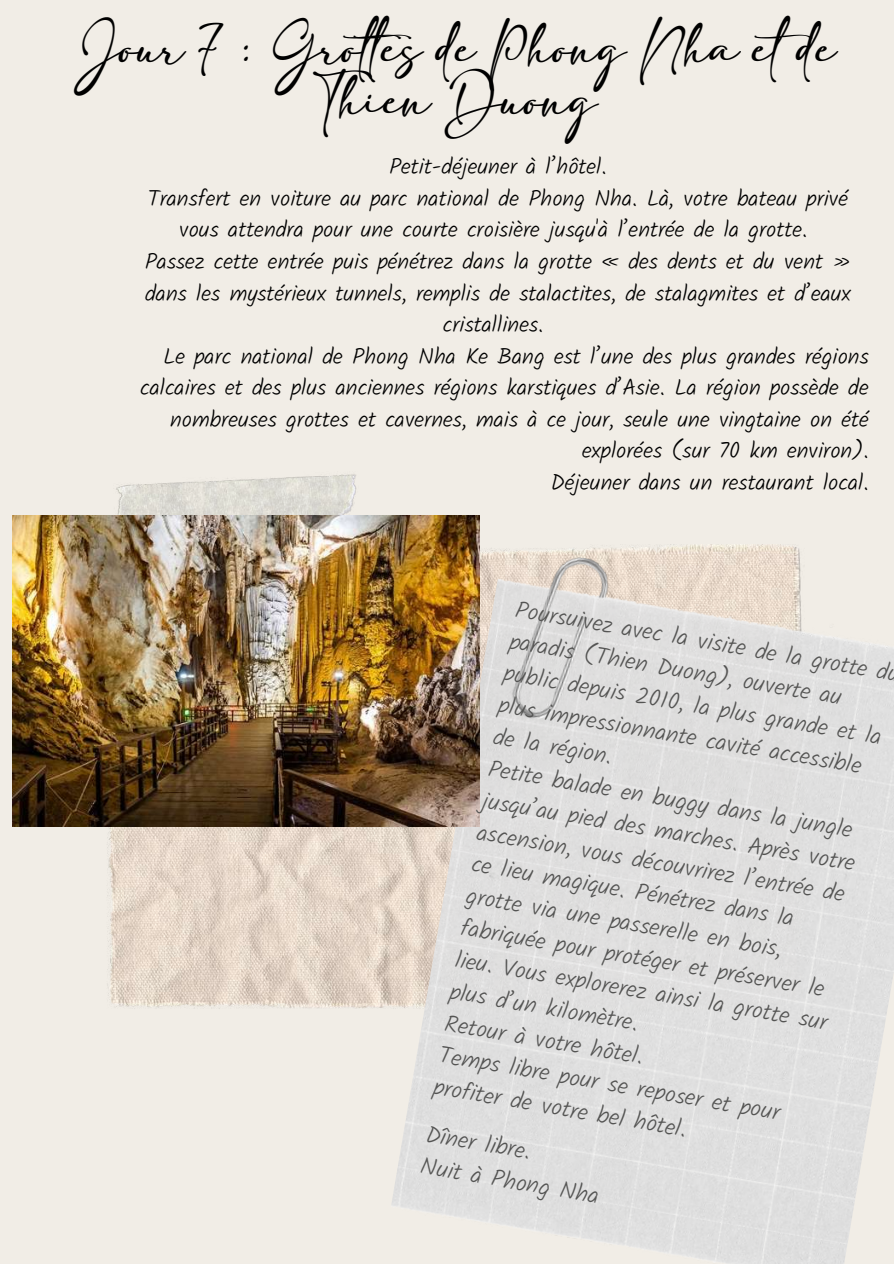
<style>
.page{position:relative;width:894px;height:1264px;background:#fff}
.page>*{position:absolute;margin:0;border:0;box-sizing:border-box;transform-origin:0 0}
.t1{font:37.5px/51.8px "adelia";color:#000;text-align:center}
.t2{font:300 23.7px/32.2px "Kalam";color:#545453}
.t3{font:300 22.65px "Kalam";color:#000}
</style>
<div class="page">
<div style="left:0;top:0;width:893px;height:1263px;background:#f1ede6"></div>
<img style="left:47px;top:826px;width:343px;height:183px">
<img style="left:390px;top:544px;width:503px;height:719px">
<img style="left:116px;top:474px;width:241px;height:41px">
<img style="left:13px;top:515px;width:466px;height:311px">
<h1 class="t1" style="left:74px;top:28px;width:763px">Jour 7 : Grotes de Phong Nha etde<br>Thien Duong</h1>
<p class="t3" style="left:389px;top:153px;width:219px">Petit-déjeuner à l’hôtel.</p>
<p class="t3" style="left:148px;top:185px;width:701px">Transfert en voiture au parc national de Phong Nha. Là, votre bateau privé</p>
<p class="t3" style="left:179px;top:216px;width:629px">vous attendra pour une courte croisière jusqu'à l’entrée de la grotte.</p>
<p class="t3" style="left:145px;top:248px;width:707px">Passez cette entrée puis pénétrez dans la grotte « des dents et du vent »</p>
<p class="t3" style="left:145px;top:279px;width:707px">dans les mystérieux tunnels, remplis de stalactites, de stalagmites et d’eaux</p>
<p class="t3" style="left:443px;top:311px;width:102px">cristallines.</p>
<p class="t3" style="left:163px;top:342px;width:707px">Le parc national de Phong Nha Ke Bang est l’une des plus grandes régions</p>
<p class="t3" style="left:140px;top:374px;width:730px">calcaires et des plus anciennes régions karstiques d’Asie. La région possède de</p>
<p class="t3" style="left:170px;top:405px;width:700px">nombreuses grottes et cavernes, mais à ce jour, seule une vingtaine on été</p>
<p class="t3" style="left:582px;top:437px;width:288px">explorées (sur 70 km environ).</p>
<p class="t3" style="left:550px;top:468px;width:320px">Déjeuner dans un restaurant local.</p>
<p class="t2" style="left:518px;top:591px;width:391px;rotate:10deg">Poursuivez avec la visite de la grotte du paradis (Thien Duong), ouverte au public depuis 2010, la plus grande et la plus impressionnante cavité accessible de la région.<br>Petite balade en buggy dans la jungle jusqu’au pied des marches. Après votre ascension, vous découvrirez l’entrée de ce lieu magique. Pénétrez dans la<br>grotte via une passerelle en bois, fabriquée pour protéger et préserver le lieu. Vous explorerez ainsi la grotte sur</p>
<p class="t2" style="left:453px;top:974px;width:192px;rotate:10deg">plus d’un kilomètre.</p>
<p class="t2" style="left:442px;top:1037px;width:347px;rotate:10deg">Temps libre pour se reposer et pour</p>
<p class="t2" style="left:429px;top:1117px;width:108px;rotate:10deg">Dîner libre.</p>
<p class="t2" style="left:448px;top:1006px;width:203px;rotate:10deg">Retour à votre hôtel.</p>
<p class="t2" style="left:437px;top:1069px;width:257px;rotate:10deg">profiter de votre bel hôtel.</p>
<p class="t2" style="left:423px;top:1148px;width:182px;rotate:10deg">Nuit à Phong Nha</p>
</div>
